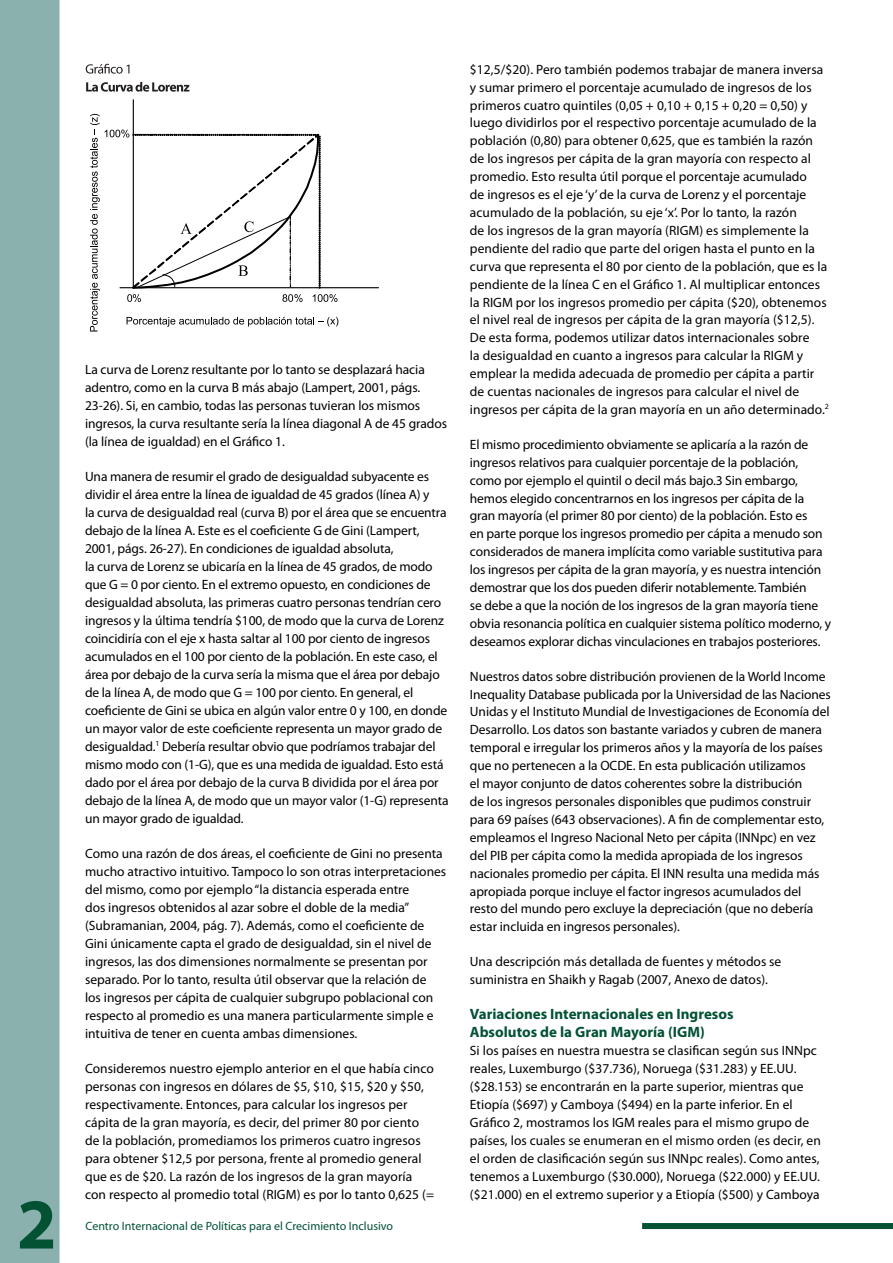
<style>
.page{position:relative;width:893px;height:1263px;background:#fff}
.page>*{position:absolute;margin:0;border:0;box-sizing:border-box;transform-origin:0 0}
.t1{font:700 72px "Myriad Pro";color:#025233}
.t2{font:700 15px/18px "Myriad Pro";color:#025233}
.t3{font:13.5px/18px "Myriad Pro";letter-spacing:-.005em;color:#000}
.t4{font:12px "Myriad Pro";color:#025233}
</style>
<div class="page">
<div style="left:0;top:0;width:60px;height:1263px;background:#8bb1af"></div>
<div style="left:642px;top:1223px;width:251px;height:6px;background:#025233"></div>
<svg style="left:86px;top:64px;width:43px;height:10px"></svg>
<svg style="left:86px;top:82px;width:103px;height:10px"></svg>
<hr style="left:120px;top:287px;width:258px;height:1px;background:#000">
<hr style="left:133px;top:100px;width:1px;height:188px;background:#000">
<svg style="left:90px;top:114px;width:248px;height:217px"></svg>
<h1 class="t1" style="left:17px;top:1184px;width:41px">2</h1>
<p class="t3" style="left:85px;top:360px;width:363px">La curva de Lorenz resultante por lo tanto se desplazará hacia adentro, como en la curva B más abajo (Lampert, 2001, págs.<br>23-26). Si, en cambio, todas las personas tuvieran los mismos ingresos, la curva resultante sería la línea diagonal A de 45 grados (la línea de igualdad) en el Gráfico 1.</p>
<p class="t3" style="left:85px;top:467px;width:365px">Una manera de resumir el grado de desigualdad subyacente es dividir el área entre la línea de igualdad de 45 grados (línea A) y<br>la curva de desigualdad real (curva B) por el área que se encuentra debajo de la línea A. Este es el coeficiente G de Gini (Lampert, 2001, págs. 26-27). En condiciones de igualdad absoluta,<br>la curva de Lorenz se ubicaría en la línea de 45 grados, de modo que G = 0 por ciento. En el extremo opuesto, en condiciones de desigualdad absoluta, las primeras cuatro personas tendrían cero ingresos y la última tendría $100, de modo que la curva de Lorenz coincidiría con el eje x hasta saltar al 100 por ciento de ingresos acumulados en el 100 por ciento de la población. En este caso, el área por debajo de la curva sería la misma que el área por debajo de la línea A, de modo que G = 100 por ciento. En general, el coeficiente de Gini se ubica en algún valor entre 0 y 100, en donde un mayor valor de este coeficiente representa un mayor grado de desigualdad.<sup>1</sup> Debería resultar obvio que podríamos trabajar del mismo modo con (1-G), que es una medida de igualdad. Esto está dado por el área por debajo de la curva B dividida por el área por debajo de la línea A, de modo que un mayor valor (1-G) representa un mayor grado de igualdad.</p>
<p class="t3" style="left:85px;top:844px;width:363px">Como una razón de dos áreas, el coeficiente de Gini no presenta mucho atractivo intuitivo. Tampoco lo son otras interpretaciones del mismo, como por ejemplo “la distancia esperada entre<br>dos ingresos obtenidos al azar sobre el doble de la media” (Subramanian, 2004, pág. 7). Además, como el coeficiente de Gini únicamente capta el grado de desigualdad, sin el nivel de ingresos, las dos dimensiones normalmente se presentan por separado. Por lo tanto, resulta útil observar que la relación de<br>los ingresos per cápita de cualquier subgrupo poblacional con respecto al promedio es una manera particularmente simple e intuitiva de tener en cuenta ambas dimensiones.</p>
<p class="t3" style="left:85px;top:1059px;width:351px">Consideremos nuestro ejemplo anterior en el que había cinco personas con ingresos en dólares de $5, $10, $15, $20 y $50, respectivamente. Entonces, para calcular los ingresos per cápita de la gran mayoría, es decir, del primer 80 por ciento de la población, promediamos los primeros cuatro ingresos para obtener $12,5 por persona, frente al promedio general que es de $20. La razón de los ingresos de la gran mayoría con respecto al promedio total (RIGM) es por lo tanto 0,625 (=</p>
<p class="t4" style="left:86px;top:1220px;width:309px">Centro Internacional de Políticas para el Crecimiento Inclusivo</p>
<p class="t3" style="left:470px;top:61px;width:361px">$12,5/$20). Pero también podemos trabajar de manera inversa y sumar primero el porcentaje acumulado de ingresos de los primeros cuatro quintiles (0,05 + 0,10 + 0,15 + 0,20 = 0,50) y luego dividirlos por el respectivo porcentaje acumulado de la población (0,80) para obtener 0,625, que es también la razón de los ingresos per cápita de la gran mayoría con respecto al promedio. Esto resulta útil porque el porcentaje acumulado<br>de ingresos es el eje ‘y’ de la curva de Lorenz y el porcentaje acumulado de la población, su eje ‘x’. Por lo tanto, la razón<br>de los ingresos de la gran mayoría (RIGM) es simplemente la pendiente del radio que parte del origen hasta el punto en la curva que representa el 80 por ciento de la población, que es la pendiente de la línea C en el Gráfico 1. Al multiplicar entonces la RIGM por los ingresos promedio per cápita ($20), obtenemos el nivel real de ingresos per cápita de la gran mayoría ($12,5).<br>De esta forma, podemos utilizar datos internacionales sobre<br>la desigualdad en cuanto a ingresos para calcular la RIGM y emplear la medida adecuada de promedio per cápita a partir de cuentas nacionales de ingresos para calcular el nivel de ingresos per cápita de la gran mayoría en un año determinado.<sup>2</sup></p>
<p class="t3" style="left:470px;top:436px;width:363px">El mismo procedimiento obviamente se aplicaría a la razón de ingresos relativos para cualquier porcentaje de la población, como por ejemplo el quintil o decil más bajo.3 Sin embargo, hemos elegido concentrarnos en los ingresos per cápita de la gran mayoría (el primer 80 por ciento) de la población. Esto es<br>en parte porque los ingresos promedio per cápita a menudo son considerados de manera implícita como variable sustitutiva para los ingresos per cápita de la gran mayoría, y es nuestra intención demostrar que los dos pueden diferir notablemente. También<br>se debe a que la noción de los ingresos de la gran mayoría tiene obvia resonancia política en cualquier sistema político moderno, y deseamos explorar dichas vinculaciones en trabajos posteriores.</p>
<p class="t3" style="left:470px;top:667px;width:363px">Nuestros datos sobre distribución provienen de la World Income Inequality Database publicada por la Universidad de las Naciones Unidas y el Instituto Mundial de Investigaciones de Economía del Desarrollo. Los datos son bastante variados y cubren de manera temporal e irregular los primeros años y la mayoría de los países que no pertenecen a la OCDE. En esta publicación utilizamos<br>el mayor conjunto de datos coherentes sobre la distribución<br>de los ingresos personales disponibles que pudimos construir para 69 países (643 observaciones). A fin de complementar esto, empleamos el Ingreso Nacional Neto per cápita (INNpc) en vez del PIB per cápita como la medida apropiada de los ingresos nacionales promedio per cápita. El INN resulta una medida más apropiada porque incluye el factor ingresos acumulados del resto del mundo pero excluye la depreciación (que no debería estar incluida en ingresos personales).</p>
<p class="t3" style="left:470px;top:953px;width:313px">Una descripción más detallada de fuentes y métodos se suministra en Shaikh y Ragab (2007, Anexo de datos).</p>
<p class="t2" style="left:470px;top:1005px;width:265px">Variaciones Internacionales en Ingresos<br>Absolutos de la Gran Mayoría (IGM)</p>
<p class="t3" style="left:470px;top:1042px;width:352px">Si los países en nuestra muestra se clasifican según sus INNpc reales, Luxemburgo ($37.736), Noruega ($31.283) y EE.UU. ($28.153) se encontrarán en la parte superior, mientras que Etiopía ($697) y Camboya ($494) en la parte inferior. En el Gráfico 2, mostramos los IGM reales para el mismo grupo de países, los cuales se enumeran en el mismo orden (es decir, en el orden de clasificación según sus INNpc reales). Como antes, tenemos a Luxemburgo ($30.000), Noruega ($22.000) y EE.UU. ($21.000) en el extremo superior y a Etiopía ($500) y Camboya</p>
</div>
